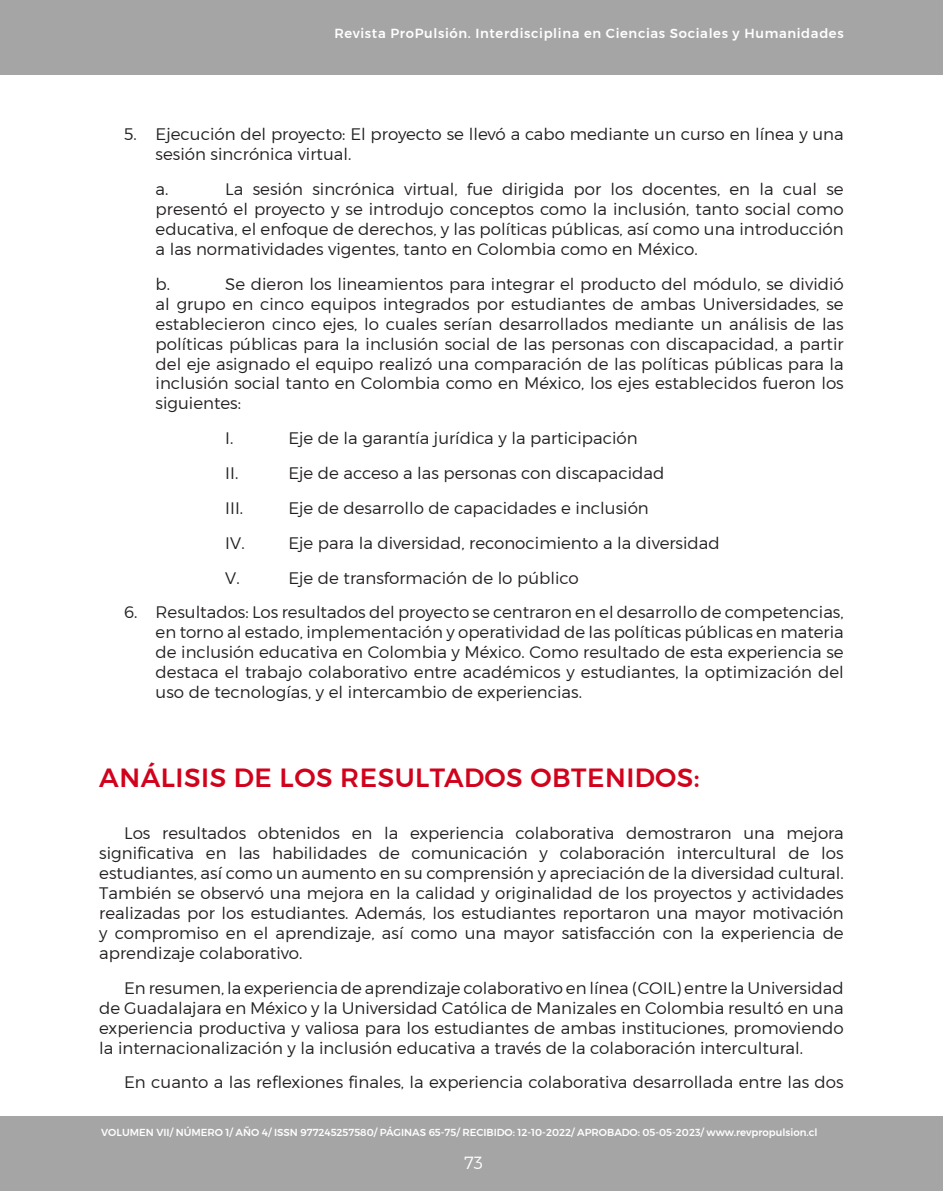
<style>
.page{position:relative;width:943px;height:1191px;background:#fff}
.page>*{position:absolute;margin:0;border:0;box-sizing:border-box;transform-origin:0 0}
._06_titulos_en_rojo{font:500 26.25px "Montserrat";letter-spacing:.02em;color:#d1021c}
.t1{font:300 17.5px "Montserrat";color:#fff}
._07_parrafo_texto_articulo{font:300 16.62px/19.9px "Montserrat";color:#231f20;text-align:justify}
.t2{font:500 13.12px "Montserrat";letter-spacing:.05em;color:#fff}
.t3{font:500 10.15px "Montserrat";color:#fff}
</style>
<div class="page">
<div style="left:0;top:0;width:943px;height:74px;background:#a5a5a5"></div>
<div style="left:0;top:1116px;width:943px;height:75px;background:#a5a5a5"></div>
<p class="t2" style="left:334px;top:25px;width:511px">Revista ProPulsión. Interdisciplina en Ciencias Sociales y Humanidades</p>
<p class="_07_parrafo_texto_articulo" style="left:156px;top:124px;width:689px;text-indent:-32px">5. Ejecución del proyecto: El proyecto se llevó a cabo mediante un curso en línea y una sesión sincrónica virtual.</p>
<p class="_07_parrafo_texto_articulo" style="left:156px;top:179px;width:14px">a.</p>
<p class="_07_parrafo_texto_articulo" style="left:156px;top:179px;width:689px;text-indent:70px">La sesión sincrónica virtual, fue dirigida por los docentes, en la cual se presentó el proyecto y se introdujo conceptos como la inclusión, tanto social como educativa, el enfoque de derechos, y las políticas públicas, así como una introducción a las normatividades vigentes, tanto en Colombia como en México.</p>
<p class="_07_parrafo_texto_articulo" style="left:156px;top:273px;width:16px">b.</p>
<p class="_07_parrafo_texto_articulo" style="left:156px;top:273px;width:689px;text-indent:70px">Se dieron los lineamientos para integrar el producto del módulo, se dividió al grupo en cinco equipos integrados por estudiantes de ambas Universidades, se establecieron cinco ejes, lo cuales serían desarrollados mediante un análisis de las políticas públicas para la inclusión social de las personas con discapacidad, a partir del eje asignado el equipo realizó una comparación de las políticas públicas para la inclusión social tanto en Colombia como en México, los ejes establecidos fueron los siguientes:</p>
<p class="_07_parrafo_texto_articulo" style="left:225px;top:428px;width:10px">I.</p>
<p class="_07_parrafo_texto_articulo" style="left:288px;top:428px;width:351px">Eje de la garantía jurídica y la participación</p>
<p class="_07_parrafo_texto_articulo" style="left:225px;top:463px;width:15px">II.</p>
<p class="_07_parrafo_texto_articulo" style="left:288px;top:463px;width:377px">Eje de acceso a las personas con discapacidad</p>
<p class="_07_parrafo_texto_articulo" style="left:225px;top:498px;width:19px">III.</p>
<p class="_07_parrafo_texto_articulo" style="left:288px;top:498px;width:362px">Eje de desarrollo de capacidades e inclusión</p>
<p class="_07_parrafo_texto_articulo" style="left:225px;top:532px;width:21px">IV.</p>
<p class="_07_parrafo_texto_articulo" style="left:288px;top:532px;width:433px">Eje para la diversidad, reconocimiento a la diversidad</p>
<p class="_07_parrafo_texto_articulo" style="left:225px;top:567px;width:16px">V.</p>
<p class="_07_parrafo_texto_articulo" style="left:288px;top:567px;width:292px">Eje de transformación de lo público</p>
<p class="_07_parrafo_texto_articulo" style="left:156px;top:602px;width:689px;text-indent:-32px">6. Resultados: Los resultados del proyecto se centraron en el desarrollo de competencias, en torno al estado, implementación y operatividad de las políticas públicas en materia de inclusión educativa en Colombia y México. Como resultado de esta experiencia se destaca el trabajo colaborativo entre académicos y estudiantes, la optimización del uso de tecnologías, y el intercambio de experiencias.</p>
<p class="_06_titulos_en_rojo" style="left:99px;top:761px;width:602px">ANÁLISIS DE LOS RESULTADOS OBTENIDOS:</p>
<p class="_07_parrafo_texto_articulo" style="left:99px;top:823px;width:746px;text-indent:25px">Los resultados obtenidos en la experiencia colaborativa demostraron una mejora significativa en las habilidades de comunicación y colaboración intercultural de los estudiantes, así como un aumento en su comprensión y apreciación de la diversidad cultural.<br>También se observó una mejora en la calidad y originalidad de los proyectos y actividades realizadas por los estudiantes. Además, los estudiantes reportaron una mayor motivación y compromiso en el aprendizaje, así como una mayor satisfacción con la experiencia de aprendizaje colaborativo.</p>
<p class="_07_parrafo_texto_articulo" style="left:99px;top:977px;width:746px;text-indent:25px">En resumen, la experiencia de aprendizaje colaborativo en línea (COIL) entre la Universidad de Guadalajara en México y la Universidad Católica de Manizales en Colombia resultó en una experiencia productiva y valiosa para los estudiantes de ambas instituciones, promoviendo la internacionalización y la inclusión educativa a través de la colaboración intercultural.</p>
<p class="_07_parrafo_texto_articulo" style="left:124px;top:1072px;width:721px">En cuanto a las reflexiones finales, la experiencia colaborativa desarrollada entre las dos</p>
<p class="t3" style="left:101px;top:1126px;width:718px">VOLUMEN VII/ NÚMERO 1/ AÑO 4/ ISSN 977245257580/ PÁGINAS 65-75/ RECIBIDO: 12-10-2022/ APROBADO: 05-05-2023/ www.revpropulsion.cl</p>
<p class="t1" style="left:464px;top:1152px;width:20px">73</p>
</div>
